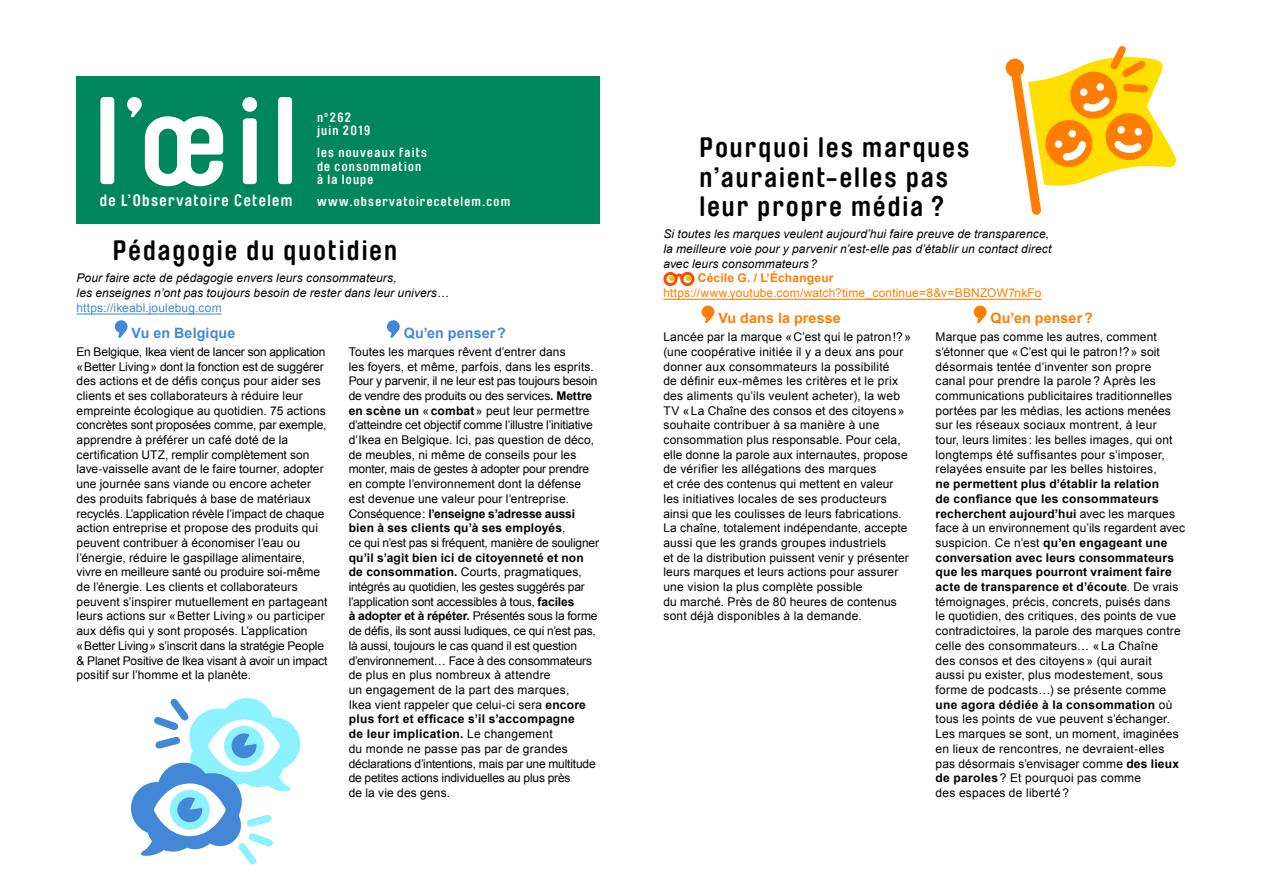
<style>
.page{position:relative;width:1263px;height:893px;background:#fff}
.page>*{position:absolute;margin:0;border:0;box-sizing:border-box;transform-origin:0 0}
.t1{font:700 27.75px/29.4px "Brauer Neue";letter-spacing:.075em;color:#000}
.t2{font:700 16.2px "Brauer Neue";letter-spacing:.08em;color:#fff}
.t3{font:700 14.25px "Arial";letter-spacing:.01em;color:#ff7d00}
.t4{font:700 14.25px "Arial";letter-spacing:.01em;color:#4388d6}
.t5{font:700 13.2px/13.5px "Brauer Neue";letter-spacing:.09em;color:#fff}
.t6{font:12px/14.7px "Arial";letter-spacing:.01em;color:#000}
.t7{font:12px/14.7px "Arial";letter-spacing:-.01em;color:#000}
.t8{font:italic 12px/14.7px "Arial";letter-spacing:.01em;color:#000}
.t9{font:12px "Arial";letter-spacing:.01em;color:#ff7d00}
.t10{font:12px "Arial";letter-spacing:.01em;color:#4388d6}
.t11{font:700 12px "Arial";letter-spacing:.015em;color:#ff7d00}
.s1{font-weight:700}
</style>
<div class="page">
<div style="left:77px;top:77px;width:523px;height:147px;background:#00865c"></div>
<svg style="left:100px;top:97px;width:192px;height:89px"></svg>
<hr style="left:663px;top:299px;width:378px;height:1px;background:#ff7d00">
<div style="left:663px;top:272px;width:14px;height:14px;border:3px solid #ff4a00;border-radius:50%"></div>
<div style="left:680px;top:272px;width:14px;height:14px;border:3px solid #ff4a00;border-radius:50%"></div>
<svg style="left:669px;top:272px;width:22px;height:9px"></svg>
<svg style="left:702px;top:306px;width:12px;height:17px"></svg>
<svg style="left:974px;top:306px;width:12px;height:17px"></svg>
<svg style="left:1005px;top:46px;width:171px;height:169px"></svg>
<div style="left:1117px;top:126px;width:8px;height:8px;background:#fff;border-radius:50%"></div>
<div style="left:1134px;top:128px;width:8px;height:8px;background:#fff;border-radius:50%"></div>
<hr style="left:77px;top:313px;width:145px;height:2px;background:#4388d6">
<svg style="left:115px;top:320px;width:13px;height:18px"></svg>
<svg style="left:387px;top:320px;width:13px;height:18px"></svg>
<svg style="left:131px;top:698px;width:170px;height:167px"></svg>
<p class="t5" style="left:317px;top:110px;width:55px">n<sup>o</sup> 262 juin 2019</p>
<p class="t5" style="left:317px;top:146px;width:111px">les nouveaux faits de consommation à la loupe</p>
<h2 class="t2" style="left:100px;top:191px;width:194px">de L’Observatoire Cetelem</h2>
<p class="t5" style="left:317px;top:195px;width:195px">www.observatoirecetelem.com</p>
<h1 class="t1" style="left:113px;top:236px;width:286px">Pédagogie du quotidien</h1>
<p class="t8" style="left:77px;top:271px;width:374px">Pour faire acte de pédagogie envers leurs consommateurs,<br>les enseignes n’ont pas toujours besoin de rester dans leur univers…</p>
<p class="t10" style="left:77px;top:300px;width:147px">https://ikeabl.joulebug.com</p>
<p class="t4" style="left:132px;top:323px;width:105px">Vu en Belgique</p>
<p class="t6" style="left:77px;top:344px;width:252px">En Belgique, Ikea vient de lancer son application «Better Living» dont la fonction est de suggérer des actions et de défis conçus pour aider ses clients et ses collaborateurs à réduire leur empreinte écologique au quotidien. 75 actions concrètes sont proposées comme, par exemple, apprendre à préférer un café doté de la certification UTZ, remplir complètement son lave-vaisselle avant de le faire tourner, adopter une journée sans viande ou encore acheter des produits fabriqués à base de matériaux recyclés. L’application révèle l’impact de chaque action entreprise et propose des produits qui peuvent contribuer à économiser l’eau ou l’énergie, réduire le gaspillage alimentaire, vivre en meilleure santé ou produire soi-même de l’énergie. Les clients et collaborateurs peuvent s’inspirer mutuellement en partageant leurs actions sur «Better Living» ou participer aux défis qui y sont proposés. L’application «Better Living» s’inscrit dans la stratégie People &amp; Planet Positive de Ikea visant à avoir un impact positif sur l’homme et la planète.</p>
<p class="t4" style="left:404px;top:323px;width:104px">Qu’en penser?</p>
<p class="t6" style="left:349px;top:344px;width:252px">Toutes les marques rêvent d’entrer dans<br>les foyers, et même, parfois, dans les esprits.<br>Pour y parvenir, il ne leur est pas toujours besoin de vendre des produits ou des services<span class="s1">. Mettre en scène un</span> «<span class="s1">combat</span>» peut leur permettre d’atteindre cet objectif comme l’illustre l’initiative d’Ikea en Belgique. Ici, pas question de déco, de meubles, ni même de conseils pour les monter, mais de gestes à adopter pour prendre en compte l’environnement dont la défense est devenue une valeur pour l’entreprise.<br>Conséquence: <span class="s1">l’enseigne s’adresse aussi bien à ses clients qu’à ses employés</span>,<br>ce qui n’est pas si fréquent, manière de souligner</p>
<p class="t7" style="left:349px;top:550px;width:250px"><span class="s1">qu’il s’agit bien ici de citoyenneté et non de consommation.</span> Courts, pragmatiques, intégrés au quotidien, les gestes suggérés par l’application sont accessibles à tous, <span class="s1">faciles<br>à adopter et à répéter.</span> Présentés sous la forme de défis, ils sont aussi ludiques, ce qui n’est pas, là aussi, toujours le cas quand il est question d’environnement… Face à des consommateurs de plus en plus nombreux à attendre<br>un engagement de la part des marques,<br>Ikea vient rappeler que celui-ci sera <span class="s1">encore plus fort et efficace s’il s’accompagne<br>de leur implication.</span> Le changement<br>du monde ne passe pas par de grandes déclarations d’intentions, mais par une multitude de petites actions individuelles au plus près<br>de la vie des gens.</p>
<h1 class="t1" style="left:699px;top:133px;width:271px">Pourquoi les marques n’auraient-elles pas leur propre média ?</h1>
<p class="t8" style="left:663px;top:227px;width:390px">Si toutes les marques veulent aujourd’hui faire preuve de transparence, la meilleure voie pour y parvenir n’est-elle pas d’établir un contact direct avec leurs consommateurs?</p>
<p class="t11" style="left:698px;top:270px;width:137px">Cécile G. / L’Échangeur</p>
<p class="t9" style="left:663px;top:285px;width:380px">https://www.youtube.com/watch?time_continue=8&amp;v=BBNZOW7nkFo</p>
<p class="t3" style="left:718px;top:309px;width:124px">Vu dans la presse</p>
<p class="t6" style="left:663px;top:330px;width:249px">Lancée par la marque «C’est qui le patron!?» (une coopérative initiée il y a deux ans pour donner aux consommateurs la possibilité<br>de définir eux-mêmes les critères et le prix des aliments qu’ils veulent acheter), la web TV «La Chaîne des consos et des citoyens» souhaite contribuer à sa manière à une consommation plus responsable. Pour cela, elle donne la parole aux internautes, propose de vérifier les allégations des marques<br>et crée des contenus qui mettent en valeur les initiatives locales de ses producteurs ainsi que les coulisses de leurs fabrications.<br>La chaîne, totalement indépendante, accepte aussi que les grands groupes industriels<br>et de la distribution puissent venir y présenter leurs marques et leurs actions pour assurer une vision la plus complète possible<br>du marché. Près de 80 heures de contenus sont déjà disponibles à la demande.</p>
<p class="t3" style="left:990px;top:309px;width:104px">Qu’en penser?</p>
<p class="t6" style="left:935px;top:330px;width:238px">Marque pas comme les autres, comment s’étonner que «C’est qui le patron!?» soit désormais tentée d’inventer son propre canal pour prendre la parole ? Après les communications publicitaires traditionnelles portées par les médias, les actions menées sur les réseaux sociaux montrent, à leur tour, leurs limites: les belles images, qui ont longtemps été suffisantes pour s’imposer, relayées ensuite par les belles histoires,</p>
<p class="t6" style="left:935px;top:477px;width:251px"><span class="s1">ne permettent plus d’établir la relation<br>de confiance que les consommateurs recherchent aujourd’hui</span> avec les marques face à un environnement qu’ils regardent avec suspicion. Ce n’est <span class="s1">qu’en engageant une conversation avec leurs consommateurs que les marques pourront vraiment faire acte de transparence et d’écoute</span>. De vrais témoignages, précis, concrets, puisés dans<br>le quotidien, des critiques, des points de vue contradictoires, la parole des marques contre celle des consommateurs… « La Chaîne<br>des consos et des citoyens » (qui aurait<br>aussi pu exister, plus modestement, sous forme de podcasts…) se présente comme <span class="s1">une agora dédiée à la consommation</span> où tous les points de vue peuvent s’échanger.<br>Les marques se sont, un moment, imaginées en lieux de rencontres, ne devraient-elles pas désormais s’envisager comme <span class="s1">des lieux de paroles</span> ? Et pourquoi pas comme<br>des espaces de liberté ?</p>
</div>
